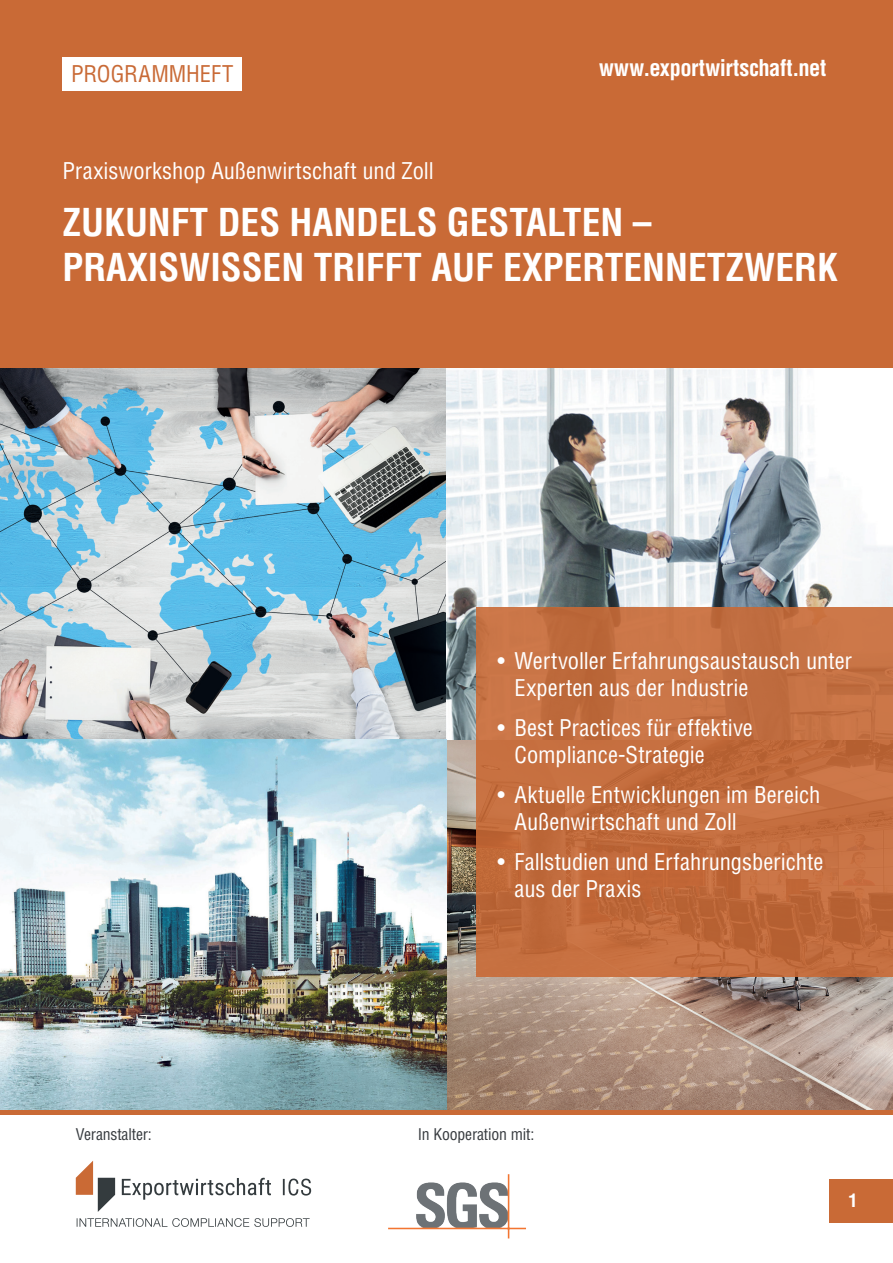
<style>
.page{position:relative;width:893px;height:1263px;background:#fff}
.page>*{position:absolute;margin:0;border:0;box-sizing:border-box;transform-origin:0 0}
.t1{font:700 condensed 37.5px/45px "Helvetica LT Pro";color:#fff}
.t2{font:condensed 22.5px/27px "Helvetica LT Pro";color:#fff}
.t3{font:700 condensed 22.5px "Helvetica LT Pro";letter-spacing:-.015em;color:#fff}
.t4{font:condensed 22.5px "Helvetica LT Pro";letter-spacing:-.005em;color:#c96a36}
.t5{font:700 condensed 18px "Helvetica LT Pro";color:#fff}
.t6{font:condensed 15.75px "Helvetica LT Pro";letter-spacing:-.01em;color:#363a3e}
</style>
<div class="page">
<div style="left:829px;top:1179px;width:64px;height:43px;background:#c96a36"></div>
<hr style="left:0;top:1110px;width:893px;height:4px;background:#c96a36">
<svg style="left:76px;top:1161px;width:39px;height:51px"></svg>
<svg style="left:122px;top:1178px;width:149px;height:22px"></svg>
<svg style="left:283px;top:1178px;width:28px;height:17px"></svg>
<svg style="left:77px;top:1218px;width:233px;height:9px"></svg>
<img style="left:388px;top:1174px;width:138px;height:65px">
<div style="left:0;top:0;width:893px;height:369px;background:#c96a36"></div>
<img style="left:0;top:369px;width:893px;height:740px">
<div style="left:63px;top:57px;width:179px;height:34px;background:#fff"></div>
<div style="left:476px;top:607px;width:417px;height:369px;background:linear-gradient(to bottom,#c67244,#c0693a)"></div>
<p class="t4" style="left:71px;top:60px;width:164px">PROGRAMMHEFT</p>
<p class="t3" style="left:599px;top:53px;width:229px">www.exportwirtschaft.net</p>
<p class="t2" style="left:63px;top:157px;width:373px">Praxisworkshop Außenwirtschaft und Zoll</p>
<h1 class="t1" style="left:63px;top:199px;width:777px">ZUKUNFT DES HANDELS GESTALTEN –<br>PRAXISWISSEN TRIFFT AUF EXPERTENNETZWERK</h1>
<p class="t2" style="left:514px;top:647px;width:339px;text-indent:-17px">• Wertvoller Erfahrungsaustausch unter<br>Experten aus der Industrie</p>
<p class="t2" style="left:514px;top:714px;width:240px;text-indent:-17px">• Best Practices für effektive<br>Compliance-Strategie</p>
<p class="t2" style="left:514px;top:781px;width:307px;text-indent:-17px">• Aktuelle Entwicklungen im Bereich<br>Außenwirtschaft und Zoll</p>
<p class="t2" style="left:514px;top:848px;width:310px;text-indent:-17px">• Fallstudien und Erfahrungsberichte aus der Praxis</p>
<p class="t6" style="left:76px;top:1124px;width:78px">Veranstalter:</p>
<p class="t6" style="left:418px;top:1124px;width:118px">In Kooperation mit:</p>
<p class="t5" style="left:848px;top:1188px;width:10px">1</p>
</div>
